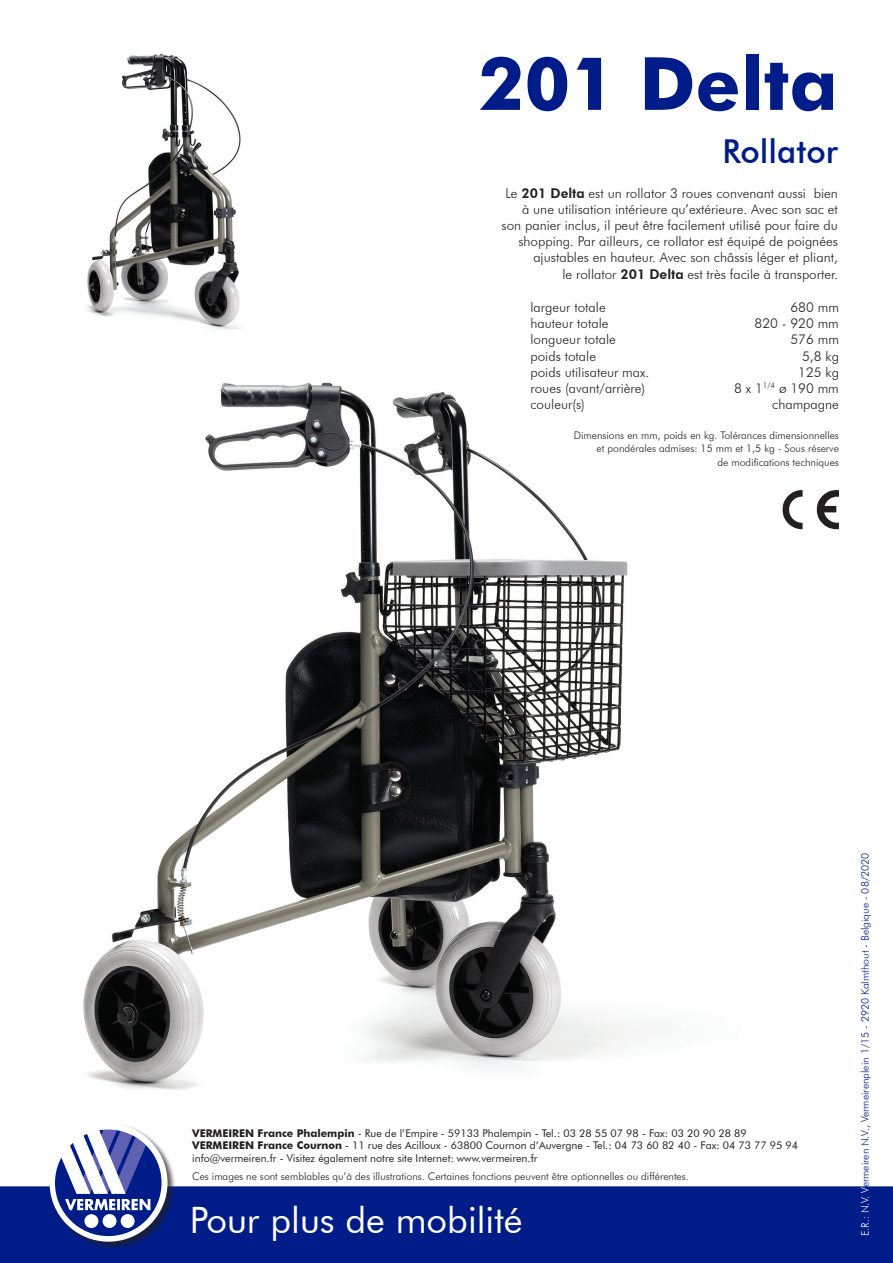
<style>
.page{position:relative;width:893px;height:1263px;background:#fff}
.page>*{position:absolute;margin:0;border:0;box-sizing:border-box;transform-origin:0 0}
.t1{font:700 73.5px "Futura BT";color:#001c88}
.t2{font:36.3px "Futura BT";color:#fff}
.t3{font:500 33px "Futura BT";color:#001c88}
.t4{font:300 13.5px/16.2px "Futura BT";color:#231f20;text-align:right}
.t5{font:10.65px "Futura BT";color:#231f20}
.t6{font:300 10.5px "Futura BT";color:#231f20}
.t7{font:300 10.5px "Futura BT";color:#001c88}
.s1{font-weight:800}
.s2{font-weight:700}
.s3{color:#fff}
.s4{color:#231f20}
</style>
<div class="page">
<img style="left:83px;top:382px;width:756px;height:708px">
<img style="left:87px;top:54px;width:154px;height:276px">
<div style="left:0;top:1186px;width:893px;height:77px;background:#001c88"></div>
<div style="left:49px;top:1123px;width:127px;height:127px;background:#231f20;opacity:.75"></div>
<svg style="left:50px;top:1124px;width:118px;height:118px"></svg>
<svg style="left:783px;top:490px;width:56px;height:39px"></svg>
<p class="t1" style="left:478px;top:39px;width:361px">201 Delta</p>
<p class="t3" style="left:722px;top:131px;width:117px">Rollator</p>
<p class="t4" style="left:502px;top:185px;width:338px">Le <span class="s1">201 Delta</span> est un rollator 3 roues convenant aussi bien à une utilisation intérieure qu’extérieure. Avec son sac et son panier inclus, il peut être facilement utilisé pour faire du shopping. Par ailleurs, ce rollator est équipé de poignées ajustables en hauteur. Avec son châssis léger et pliant,</p>
<p class="t4" style="left:562px;top:266px;width:277px">le rollator <span class="s1">201 Delta</span> est très facile à transporter.</p>
<p class="t4" style="left:530px;top:299px;width:77px">largeur totale</p>
<p class="t4" style="left:790px;top:299px;width:50px">680 mm</p>
<p class="t4" style="left:530px;top:315px;width:80px">hauteur totale</p>
<p class="t4" style="left:755px;top:315px;width:86px">820 - 920 mm</p>
<p class="t4" style="left:530px;top:331px;width:87px">longueur totale</p>
<p class="t4" style="left:790px;top:331px;width:50px">576 mm</p>
<p class="t4" style="left:530px;top:348px;width:67px">poids totale</p>
<p class="t4" style="left:802px;top:348px;width:38px">5,8 kg</p>
<p class="t4" style="left:530px;top:364px;width:121px">poids utilisateur max.</p>
<p class="t4" style="left:798px;top:364px;width:42px">125 kg</p>
<p class="t4" style="left:530px;top:380px;width:116px">roues (avant/arrière)</p>
<p class="t4" style="left:734px;top:380px;width:106px">8 x 1<sup>1/4</sup> ø 190 mm</p>
<p class="t4" style="left:530px;top:396px;width:56px">couleur(s)</p>
<p class="t4" style="left:772px;top:396px;width:68px">champagne</p>
<p class="t6" style="left:574px;top:429px;width:267px">Dimensions en mm, poids en kg. Tolérances dimensionnelles</p>
<p class="t6" style="left:597px;top:442px;width:244px">et pondérales admises: 15 mm et 1,5 kg - Sous réserve</p>
<p class="t6" style="left:718px;top:456px;width:123px">de modifications techniques</p>
<p class="t5" style="left:192px;top:1126px;width:556px"><span class="s2">VERMEIREN France Phalempin</span> - Rue de l’Empire - 59133 Phalempin - Tel.: 03 28 55 07 98 - Fax: 03 20 90 28 89</p>
<p class="t5" style="left:192px;top:1139px;width:607px"><span class="s2">VERMEIREN France Cournon</span> - 11 rue des Acilloux - 63800 Cournon d’Auvergne - Tel.: 04 73 60 82 40 - Fax: 04 73 77 95 94</p>
<p class="t5" style="left:192px;top:1152px;width:347px">info@vermeiren.fr - Visitez également notre site Internet: www.vermeiren.fr</p>
<p class="t6" style="left:192px;top:1169px;width:498px">Ces images ne sont semblables qu’à des illustrations. Certaines fonctions peuvent être optionnelles ou différentes.</p>
<p class="t2" style="left:190px;top:1198px;width:334px">Pour plus de mobilité</p>
<p class="t7" style="left:859px;top:1236px;width:385px;rotate:-90deg"><span class="s3">E.R.: N.V. V</span>ermeiren N.V., Vermeirenplein 1/15 - 2920 Kalmthout - Belgique <span class="s4">-</span> 08/2020</p>
</div>
